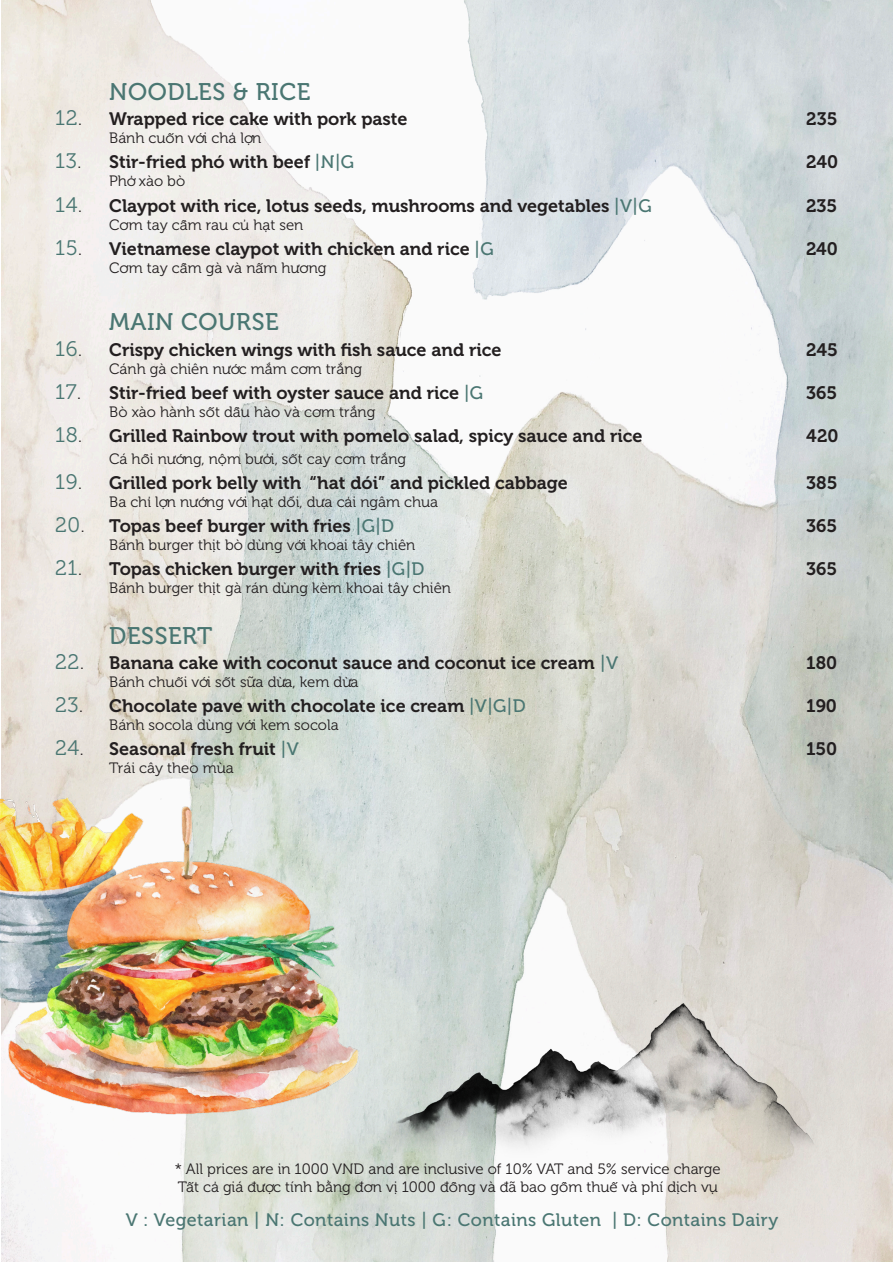
<style>
.page{position:relative;width:893px;height:1263px;background:#fff}
.page>*{position:absolute;margin:0;border:0;box-sizing:border-box;transform-origin:0 0}
.t1{font:24px "Museo 500";letter-spacing:.025em;color:#4a7672}
.t2{font:18px "Museo 700";color:#231f20}
.t3{font:18px "Museo 500";letter-spacing:.025em;color:#4a7672}
.t4{font:15px "Museo 300 TV Light";color:#231f20}
.s1{font-family:"Museo 300 TV Light";font-size:21px;color:#4a7672}
.s2{font-family:"Museo 300 TV Light"}
.s3{font-family:"Museo 500";color:#4a7672}
</style>
<div class="page">
<img style="left:2px;top:0;width:891px;height:1261px">
<img style="left:0;top:797px;width:358px;height:317px">
<img style="left:381px;top:983px;width:459px;height:202px">
<p class="t1" style="left:109px;top:79px;width:203px">NOODLES &amp; RICE</p>
<p class="t2" style="left:55px;top:109px;width:354px"><span class="s1">12</span><span class="s2">.</span> Wrapped rice cake with pork paste</p>
<p class="t2" style="left:806px;top:109px;width:33px">235</p>
<p class="t4" style="left:109px;top:129px;width:153px">Bánh cuốn với chả lợn</p>
<p class="t2" style="left:55px;top:152px;width:300px"><span class="s1">13</span><span class="s2">.</span> Stir-fried phó with beef <span class="s3">|N|G</span></p>
<p class="t2" style="left:806px;top:152px;width:33px">240</p>
<p class="t4" style="left:109px;top:172px;width:77px">Phở xào bò</p>
<p class="t2" style="left:55px;top:195px;width:598px"><span class="s1">14</span><span class="s2">.</span> Claypot with rice, lotus seeds, mushrooms and vegetables <span class="s3">|V|G</span></p>
<p class="t2" style="left:806px;top:195px;width:33px">235</p>
<p class="t4" style="left:109px;top:215px;width:196px">Cơm tay cầm rau củ hạt sen</p>
<p class="t2" style="left:55px;top:239px;width:440px"><span class="s1">15</span><span class="s2">.</span> Vietnamese claypot with chicken and rice <span class="s3">|G</span></p>
<p class="t2" style="left:806px;top:239px;width:33px">240</p>
<p class="t4" style="left:109px;top:258px;width:219px">Cơm tay cầm gà và nấm hương</p>
<p class="t1" style="left:109px;top:309px;width:171px">MAIN COURSE</p>
<p class="t2" style="left:55px;top:339px;width:448px"><span class="s1">16</span><span class="s2">.</span> Crispy chicken wings with fish sauce and rice</p>
<p class="t2" style="left:806px;top:339px;width:33px">245</p>
<p class="t4" style="left:109px;top:359px;width:254px">Cánh gà chiên nước mắm cơm trắng</p>
<p class="t2" style="left:55px;top:383px;width:429px"><span class="s1">17</span><span class="s2">.</span> Stir-fried beef with oyster sauce and rice <span class="s3">|G</span></p>
<p class="t2" style="left:806px;top:383px;width:32px">365</p>
<p class="t4" style="left:109px;top:402px;width:268px">Bò xào hành sốt dầu hào và cơm trắng</p>
<p class="t2" style="left:55px;top:426px;width:589px"><span class="s1">18</span><span class="s2">.</span> Grilled Rainbow trout with pomelo salad, spicy sauce and rice</p>
<p class="t2" style="left:806px;top:426px;width:34px">420</p>
<p class="t4" style="left:109px;top:449px;width:298px">Cá hồi nướng, nộm bưởi, sốt cay cơm trắng</p>
<p class="t2" style="left:55px;top:473px;width:514px"><span class="s1">19</span><span class="s2">.</span> Grilled pork belly with “hat dói” and pickled cabbage</p>
<p class="t2" style="left:806px;top:473px;width:33px">385</p>
<p class="t4" style="left:109px;top:492px;width:330px">Ba chỉ lợn nướng với hạt dổi, dưa cải ngâm chua</p>
<p class="t2" style="left:55px;top:516px;width:340px"><span class="s1">20</span><span class="s2">.</span> Topas beef burger with fries <span class="s3">|G|D</span></p>
<p class="t2" style="left:806px;top:516px;width:32px">365</p>
<p class="t4" style="left:109px;top:535px;width:308px">Bánh burger thịt bò dùng với khoai tây chiên</p>
<p class="t2" style="left:55px;top:559px;width:371px"><span class="s1">21</span><span class="s2">.</span> Topas chicken burger with fries <span class="s3">|G|D</span></p>
<p class="t2" style="left:806px;top:559px;width:32px">365</p>
<p class="t4" style="left:109px;top:579px;width:343px">Bánh burger thịt gà rán dùng kèm khoai tây chiên</p>
<p class="t1" style="left:109px;top:622px;width:105px">DESSERT</p>
<p class="t2" style="left:55px;top:653px;width:564px"><span class="s1">22</span><span class="s2">.</span> Banana cake with coconut sauce and coconut ice cream <span class="s3">|V</span></p>
<p class="t2" style="left:806px;top:653px;width:32px">180</p>
<p class="t4" style="left:109px;top:672px;width:251px">Bánh chuối với sốt sữa dừa, kem dừa</p>
<p class="t2" style="left:55px;top:696px;width:472px"><span class="s1">23</span><span class="s2">.</span> Chocolate pave with chocolate ice cream <span class="s3">|V|G|D</span></p>
<p class="t2" style="left:806px;top:696px;width:32px">190</p>
<p class="t4" style="left:109px;top:715px;width:231px">Bánh socola dùng với kem socola</p>
<p class="t2" style="left:55px;top:739px;width:245px"><span class="s1">24</span><span class="s2">.</span> Seasonal fresh fruit <span class="s3">|V</span></p>
<p class="t2" style="left:806px;top:739px;width:33px">150</p>
<p class="t4" style="left:109px;top:759px;width:126px">Trái cây theo mùa</p>
<p class="t4" style="left:175px;top:1159px;width:548px">* All prices are in 1000 VND and are inclusive of 10% VAT and 5% service charge</p>
<p class="t4" style="left:178px;top:1177px;width:542px">Tất cả giá được tính bằng đơn vị 1000 đồng và đã bao gồm thuế và phí dịch vụ</p>
<p class="t3" style="left:126px;top:1210px;width:654px">V : Vegetarian | N: Contains Nuts | G: Contains Gluten | D: Contains Dairy</p>
</div>
